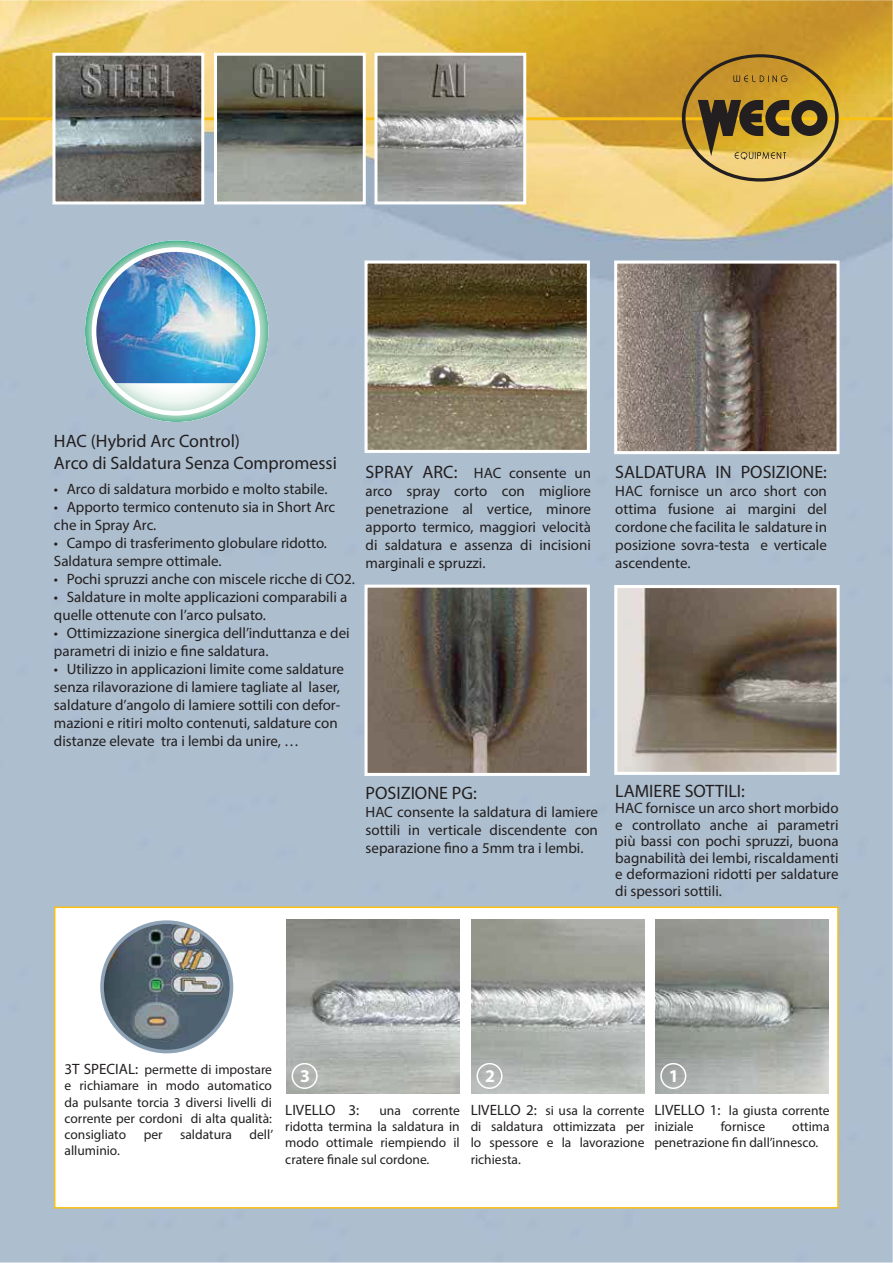
<style>
.page{position:relative;width:893px;height:1263px;background:#fff}
.page>*{position:absolute;margin:0;border:0;box-sizing:border-box;transform-origin:0 0}
.t1{font:18px/21.6px "Myriad Pro";color:#231f20}
.t2{font:700 18px "Myriad Pro";color:#fff}
.t3{font:15px/18px "Myriad Pro";color:#231f20}
.t4{font:13.5px/16.2px "Myriad Pro";color:#231f20;text-align:justify}
.s1{font-size:18px}
.s2{font-size:15px}
</style>
<div class="page">
<img style="left:0;top:0;width:893px;height:1263px">
<div style="left:55px;top:907px;width:783px;height:301px;background:#fff"></div>
<div style="left:54px;top:907px;width:785px;height:302px;border:2px solid #fcc011"></div>
<hr style="left:0;top:117px;width:893px;height:3px;background:#fac112">
<img style="left:618px;top:265px;width:217px;height:185px">
<div style="left:614px;top:261px;width:225px;height:193px;border:3px solid #fff"></div>
<img style="left:368px;top:589px;width:218px;height:183px">
<div style="left:364px;top:585px;width:226px;height:191px;border:3px solid #fff"></div>
<img style="left:618px;top:589px;width:218px;height:182px">
<div style="left:614px;top:585px;width:226px;height:190px;border:3px solid #fff"></div>
<img style="left:368px;top:265px;width:218px;height:184px">
<div style="left:364px;top:261px;width:226px;height:192px;border:3px solid #fff"></div>
<img style="left:56px;top:57px;width:144px;height:143px">
<div style="left:52px;top:53px;width:152px;height:151px;border:3px solid #fff"></div>
<img style="left:218px;top:57px;width:144px;height:143px">
<div style="left:214px;top:53px;width:152px;height:151px;border:3px solid #fff"></div>
<img style="left:378px;top:57px;width:144px;height:143px">
<div style="left:374px;top:53px;width:152px;height:151px;border:3px solid #fff"></div>
<svg style="left:85px;top:240px;width:183px;height:182px"></svg>
<img style="left:94px;top:250px;width:164px;height:133px">
<div style="left:92px;top:247px;width:168px;height:169px;border:5px solid #fff;border-radius:50%"></div>
<img style="left:102px;top:922px;width:129px;height:130px;border-radius:50%">
<div style="left:100px;top:920px;width:133px;height:133px;border:4px solid #8fa3b7;border-radius:50%"></div>
<img style="left:286px;top:920px;width:174px;height:173px">
<img style="left:471px;top:920px;width:173px;height:173px">
<img style="left:655px;top:920px;width:174px;height:173px">
<div style="left:292px;top:1063px;width:26px;height:26px;border:2px solid #fff;border-radius:50%"></div>
<div style="left:476px;top:1063px;width:26px;height:26px;border:2px solid #fff;border-radius:50%"></div>
<div style="left:660px;top:1063px;width:26px;height:26px;border:2px solid #fff;border-radius:50%"></div>
<svg style="left:682px;top:54px;width:157px;height:128px;background:#ae8c39"></svg>
<p class="t1" style="left:54px;top:431px;width:284px">HAC (Hybrid Arc Control)<br>Arco di Saldatura Senza Compromessi</p>
<p class="t3" style="left:54px;top:481px;width:275px">• Arco di saldatura morbido e molto stabile.</p>
<p class="t3" style="left:54px;top:499px;width:283px">• Apporto termico contenuto sia in Short Arc che in Spray Arc.</p>
<p class="t3" style="left:54px;top:535px;width:274px">• Campo di trasferimento globulare ridotto.<br>Saldatura sempre ottimale.</p>
<p class="t3" style="left:54px;top:571px;width:302px">• Pochi spruzzi anche con miscele ricche di CO2.</p>
<p class="t3" style="left:54px;top:589px;width:295px">• Saldature in molte applicazioni comparabili a quelle ottenute con l’arco pulsato.</p>
<p class="t3" style="left:54px;top:625px;width:297px">• Ottimizzazione sinergica dell’induttanza e dei parametri di inizio e fine saldatura.</p>
<p class="t3" style="left:54px;top:661px;width:292px">• Utilizzo in applicazioni limite come saldature senza rilavorazione di lamiere tagliate al laser, saldature d’angolo di lamiere sottili con defor&shy;mazioni e ritiri molto contenuti, saldature con distanze elevate tra i lembi da unire, …</p>
<p class="t3" style="left:366px;top:465px;width:227px;text-align:justify"><span class="s1">SPRAY ARC:</span> HAC consente un arco spray corto con migliore penetrazione al vertice, minore apporto termico, maggiori velocità di saldatura e assenza di incisioni marginali e spruzzi.</p>
<p class="t1" style="left:615px;top:463px;width:213px">SALDATURA IN POSIZIONE:</p>
<p class="t3" style="left:615px;top:483px;width:213px;text-align:justify">HAC fornisce un arco short con ottima fusione ai margini del cordone che facilita le saldature in posizione sovra-testa e verticale ascendente.</p>
<p class="t1" style="left:366px;top:783px;width:113px">POSIZIONE PG:</p>
<p class="t3" style="left:366px;top:804px;width:234px;text-align:justify">HAC consente la saldatura di lamiere sottili in verticale discendente con separazione fino a 5mm tra i lembi.</p>
<p class="t1" style="left:615px;top:781px;width:131px">LAMIERE SOTTILI:</p>
<p class="t3" style="left:615px;top:801px;width:225px;line-height:16.5px;text-align:justify">HAC fornisce un arco short morbido e controllato anche ai parametri più bassi con pochi spruzzi, buona bagnabilità dei lembi, riscaldamenti e deformazioni ridotti per saldature di spessori sottili.</p>
<p class="t4" style="left:65px;top:1062px;width:209px"><span class="s2">3T SPECIAL:</span> permette di impostare e richiamare in modo automatico da pulsante torcia 3 diversi livelli di corrente per cordoni di alta qualità: consigliato</p>
<p class="t4" style="left:144px;top:1127px;width:20px">per</p>
<p class="t4" style="left:180px;top:1127px;width:53px">saldatura</p>
<p class="t4" style="left:250px;top:1127px;width:25px">dell’</p>
<p class="t4" style="left:65px;top:1143px;width:57px">alluminio.</p>
<p class="t2" style="left:300px;top:1069px;width:11px">3</p>
<p class="t2" style="left:485px;top:1069px;width:11px">2</p>
<p class="t2" style="left:669px;top:1069px;width:11px">1</p>
<p class="t4" style="left:285px;top:1103px;width:176px;text-indent:94px">una corrente ridotta termina la saldatura in modo ottimale riempiendo il cratere finale sul cordone.</p>
<p class="t4" style="left:654px;top:1103px;width:177px"><span class="s2">LIVELLO 1:</span> la giusta corrente iniziale</p>
<p class="t4" style="left:471px;top:1103px;width:175px"><span class="s2">LIVELLO 2:</span> si usa la corrente di saldatura ottimizzata per lo spessore e la lavorazione richiesta.</p>
<p class="t3" style="left:285px;top:1102px;width:75px">LIVELLO 3:</p>
<p class="t4" style="left:721px;top:1119px;width:46px">fornisce</p>
<p class="t4" style="left:654px;top:1119px;width:177px;text-indent:138px">ottima penetrazione fin dall’innesco.</p>
</div>
